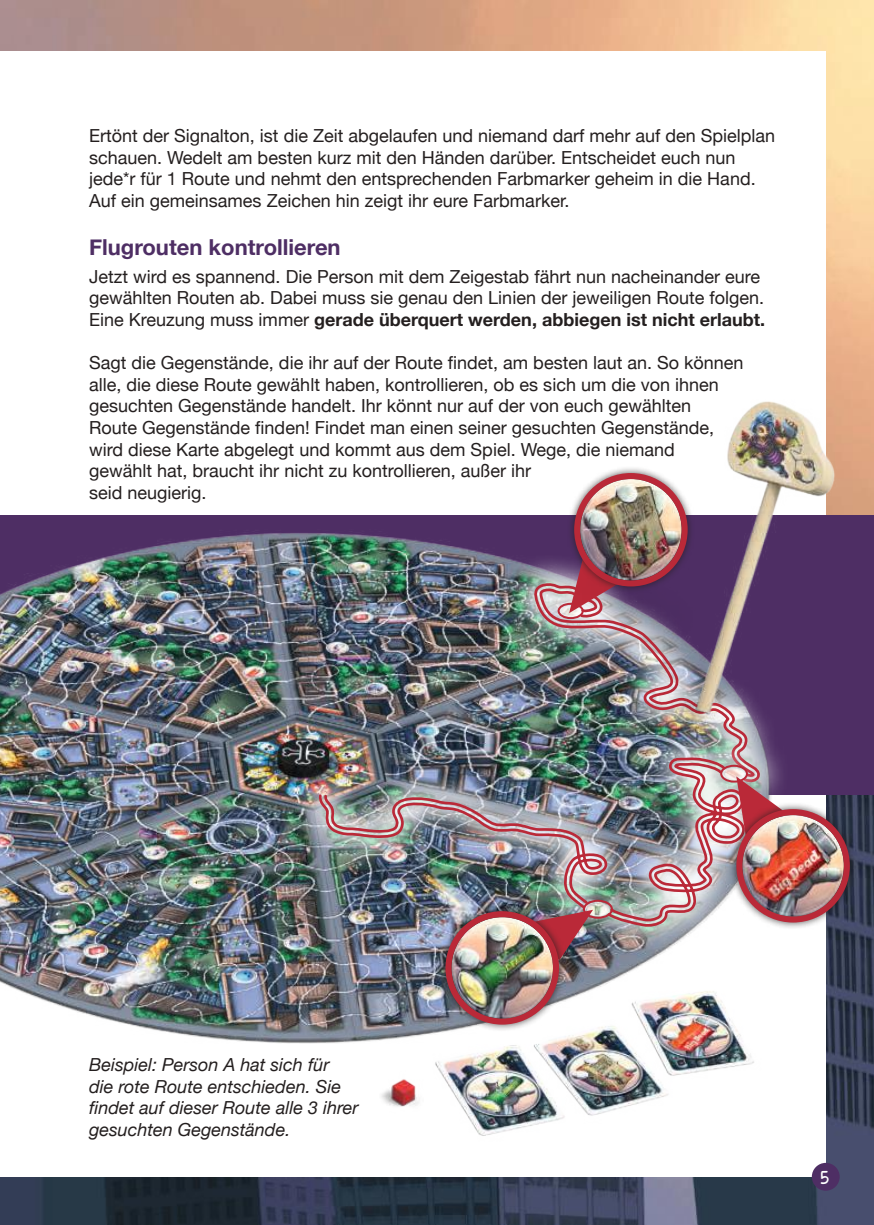
<style>
.page{position:relative;width:874px;height:1225px;background:#fff}
.page>*{position:absolute;margin:0;border:0;box-sizing:border-box;transform-origin:0 0}
.t1{font:700 22px "Helvetica Neue";color:#4e2e64}
.t2{font:18px/21.6px "Helvetica Neue";color:#241f1f}
.t3{font:italic 18px/21.6px "Helvetica Neue";color:#241f1f}
.t4{font:18px "Set Firetothe Rain";color:#fff}
.s1{font-weight:700}
</style>
<div class="page">
<img style="left:0;top:0;width:873px;height:1225px">
<div style="left:0;top:51px;width:825px;height:1125px;background:#fff"></div>
<div style="left:811px;top:1162px;width:28px;height:28px;background:#4e2e64;border-radius:50%"></div>
<img style="left:0;top:424px;width:873px;height:719px">
<img style="left:289px;top:765px;width:28px;height:172px">
<img style="left:317px;top:692px;width:467px;height:268px">
<div style="left:728px;top:802px;width:128px;height:127px;background:#241f1f;opacity:.75"></div>
<img style="left:742px;top:815px;width:101px;height:101px;border-radius:51px">
<div style="left:736px;top:809px;width:113px;height:113px;border:6px solid #ba2938;border-radius:50%"></div>
<div style="left:438px;top:904px;width:127px;height:127px;background:#241f1f;opacity:.75"></div>
<img style="left:451px;top:917px;width:101px;height:101px;border-radius:51px">
<div style="left:445px;top:911px;width:113px;height:113px;border:6px solid #ba2938;border-radius:50%"></div>
<img style="left:415px;top:366px;width:455px;height:433px">
<div style="left:582px;top:899px;width:30px;height:19px;border:2px solid #ba2938;border-radius:50%"></div>
<div style="left:719px;top:764px;width:28px;height:18px;border:2px solid #ba2938;border-radius:50%"></div>
<div style="left:557px;top:603px;width:26px;height:16px;border:2px solid #ba2938;border-radius:50%"></div>
<p class="t2" style="left:89px;top:125px;width:687px">Ertönt der Signalton, ist die Zeit abgelaufen und niemand darf mehr auf den Spielplan schauen. Wedelt am besten kurz mit den Händen darüber. Entscheidet euch nun jede*r für 1 Route und nehmt den entsprechenden Farbmarker geheim in die Hand.<br>Auf ein gemeinsames Zeichen hin zeigt ihr eure Farbmarker.</p>
<p class="t1" style="left:89px;top:239px;width:253px">Flugrouten kontrollieren</p>
<p class="t2" style="left:89px;top:266px;width:677px">Jetzt wird es spannend. Die Person mit dem Zeigestab fährt nun nacheinander eure gewählten Routen ab. Dabei muss sie genau den Linien der jeweiligen Route folgen.<br>Eine Kreuzung muss immer <span class="s1">gerade überquert werden, abbiegen ist nicht erlaubt.</span></p>
<p class="t2" style="left:89px;top:353px;width:655px">Sagt die Gegenstände, die ihr auf der Route findet, am besten laut an. So können alle, die diese Route gewählt haben, kontrollieren, ob es sich um die von ihnen gesuchten Gegenstände handelt. Ihr könnt nur auf der von euch gewählten Route Gegenstände finden! Findet man einen seiner gesuchten Gegenstände, wird diese Karte abgelegt und kommt aus dem Spiel. Wege, die niemand<br>gewählt hat, braucht ihr nicht zu kontrollieren, außer ihr<br>seid neugierig.</p>
<p class="t3" style="left:89px;top:1055px;width:271px">Beispiel: Person A hat sich für<br>die rote Route entschieden. Sie findet auf dieser Route alle 3 ihrer gesuchten Gegenstände.</p>
<p class="t4" style="left:820px;top:1167px;width:10px">5</p>
</div>
